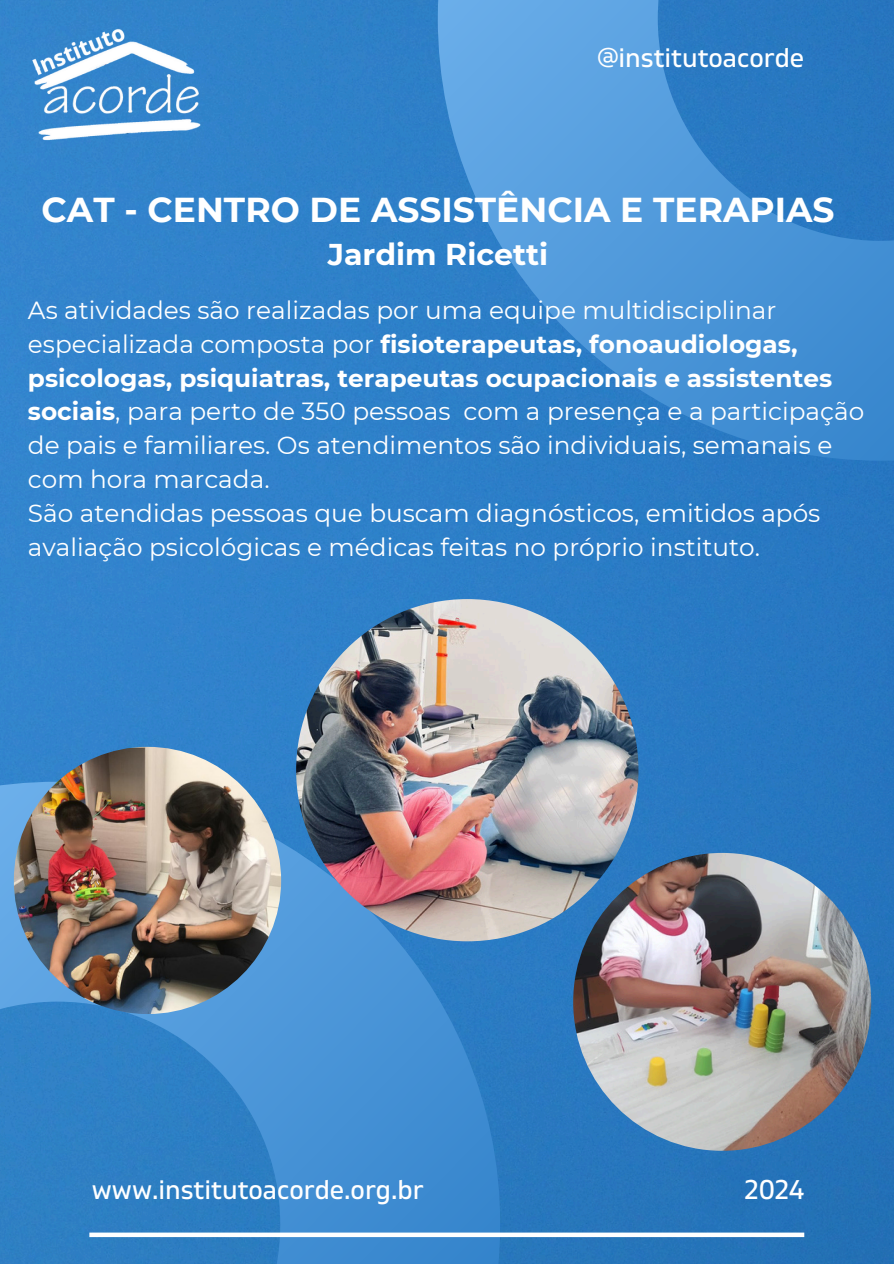
<style>
.page{position:relative;width:894px;height:1264px;background:#fff}
.page>*{position:absolute;margin:0;border:0;box-sizing:border-box;transform-origin:0 0}
.t1{font:700 34.5px "Montserrat";color:#fff}
.t2{font:700 30px "Montserrat";color:#fff}
.t3{font:27px "Gilam";color:#fff}
.t4{font:24.75px/33.8px "Montserrat";color:#fff}
.s1{font-weight:700}
</style>
<div class="page">
<img style="left:0;top:0;width:893px;height:1263px">
<svg style="left:437px;top:0;width:456px;height:460px;background:#408cd1"></svg>
<svg style="left:0;top:781px;width:499px;height:482px;background:#3c8ace"></svg>
<img style="left:29px;top:18px;width:180px;height:128px">
<img style="left:296px;top:599px;width:342px;height:342px;border-radius:50%">
<img style="left:573px;top:852px;width:297px;height:298px;border-radius:50%">
<svg style="left:89px;top:1232px;width:715px;height:4px"></svg>
<img style="left:14px;top:746px;width:267px;height:268px;border-radius:50%">
<h1 class="t3" style="left:597px;top:42px;width:209px">@institutoacorde</h1>
<p class="t1" style="left:42px;top:189px;width:794px">CAT - CENTRO DE ASSISTÊNCIA E TERAPIAS</p>
<p class="t2" style="left:327px;top:236px;width:222px">Jardim Ricetti</p>
<p class="t4" style="left:28px;top:293px;width:837px">As atividades são realizadas por uma equipe multidisciplinar especializada composta por <span class="s1">fisioterapeutas, fonoaudiologas, psicologas, psiquiatras, terapeutas ocupacionais e assistentes sociais</span>, para perto de 350 pessoas com a presença e a participação de pais e familiares. Os atendimentos são individuais, semanais e com hora marcada.</p>
<p class="t4" style="left:28px;top:496px;width:793px">São atendidas pessoas que buscam diagnósticos, emitidos após avaliação psicológicas e médicas feitas no próprio instituto.</p>
<p class="t3" style="left:92px;top:1173px;width:333px">www.institutoacorde.org.br</p>
<p class="t3" style="left:744px;top:1173px;width:61px">2024</p>
</div>
